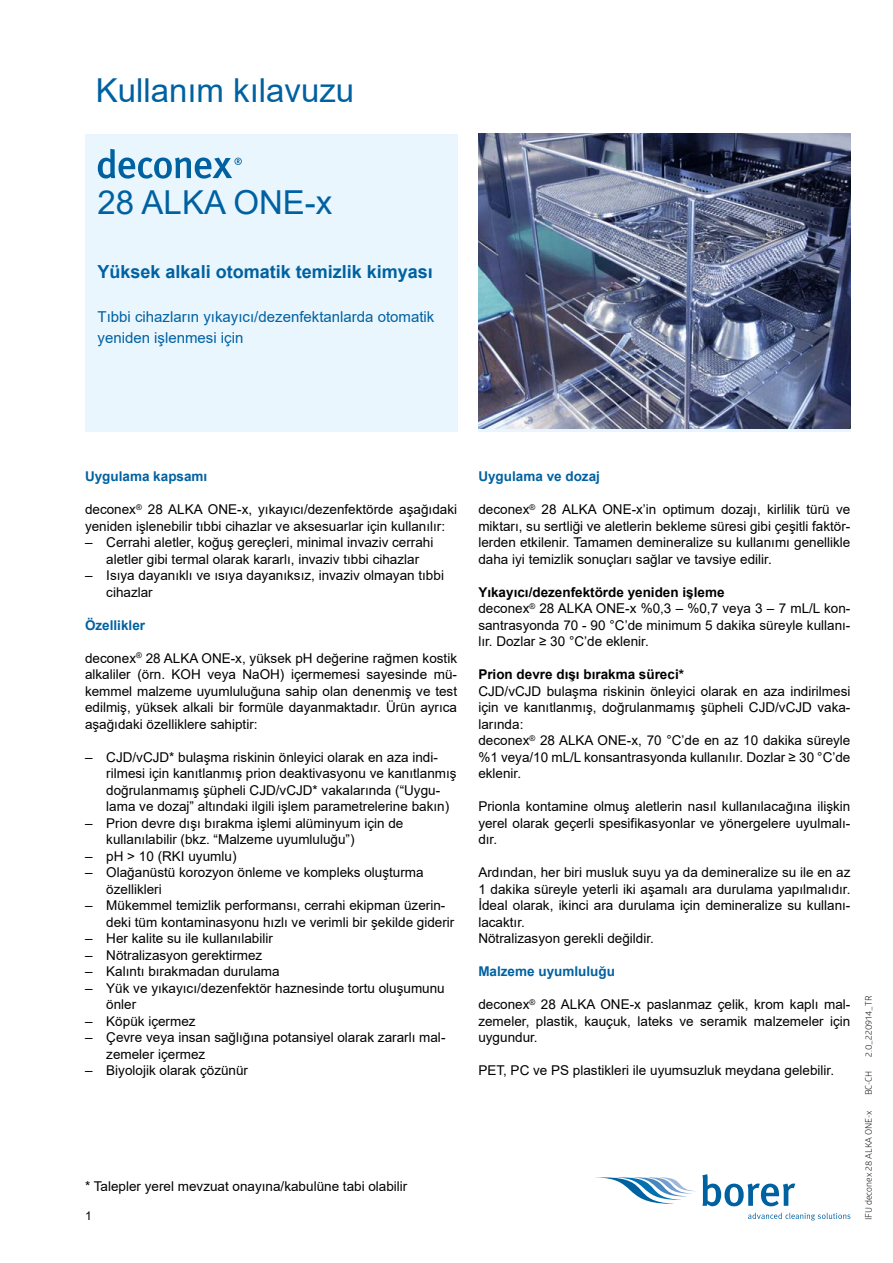
<style>
.page{position:relative;width:893px;height:1263px;background:#fff}
.page>*{position:absolute;margin:0;border:0;box-sizing:border-box;transform-origin:0 0}
.t1{font:33px "Arial";color:#0061a1}
.t2{font:700 18px "Arial";color:#0061a1}
.t3{font:15px/21px "Arial";color:#0061a1}
.t4{font:13.5px/16.5px "Arial";color:#000}
.t5{font:700 13.5px "Arial";color:#0061a1}
.t6{font:700 13.5px "Arial";color:#000}
.t7{font:12px "Arial";color:#000}
.t8{font:9px "Glober";color:#000}
.s1{font-weight:700}
</style>
<div class="page">
<div style="left:85px;top:134px;width:372px;height:298px;background:#eaf6fe"></div>
<svg style="left:98px;top:149px;width:144px;height:30px"></svg>
<svg style="left:595px;top:1174px;width:200px;height:32px"></svg>
<svg style="left:748px;top:1213px;width:102px;height:7px"></svg>
<img style="left:478px;top:134px;width:372px;height:295px">
<h1 class="t1" style="left:96px;top:67px;width:260px">Kullanım kılavuzu</h1>
<h1 class="t1" style="left:98px;top:180px;width:236px">28 ALKA ONE-x</h1>
<h2 class="t2" style="left:98px;top:259px;width:337px">Yüksek alkali otomatik temizlik kimyası</h2>
<p class="t3" style="left:98px;top:306px;width:338px">Tıbbi cihazların yıkayıcı/dezenfektanlarda otomatik yeniden işlenmesi için</p>
<p class="t5" style="left:85px;top:467px;width:124px">Uygulama kapsamı</p>
<p class="t4" style="left:85px;top:501px;width:374px">deconex<sup>®</sup> 28 ALKA ONE-x, yıkayıcı/dezenfektörde aşağıdaki yeniden işlenebilir tıbbi cihazlar ve aksesuarlar için kullanılır:</p>
<p class="t4" style="left:85px;top:534px;width:350px;text-align:center">– Cerrahi aletler, koğuş gereçleri, minimal invaziv cerrahi aletler gibi termal olarak kararlı, invaziv tıbbi cihazlar</p>
<p class="t4" style="left:106px;top:567px;width:339px;text-indent:-21px">– Isıya dayanıklı ve ısıya dayanıksız, invaziv olmayan tıbbi cihazlar</p>
<p class="t5" style="left:85px;top:615px;width:62px">Özellikler</p>
<p class="t4" style="left:85px;top:649px;width:374px;text-align:justify">deconex<sup>®</sup> 28 ALKA ONE-x, yüksek pH değerine rağmen kostik alkaliler (örn. KOH veya NaOH) içermemesi sayesinde mü&shy;kemmel malzeme uyumluluğuna sahip olan denenmiş ve test edilmiş, yüksek alkali bir formüle dayanmaktadır. Ürün ayrıca aşağıdaki özelliklere sahiptir:</p>
<p class="t4" style="left:106px;top:748px;width:352px;text-indent:-21px">– CJD/vCJD* bulaşma riskinin önleyici olarak en aza indi&shy;rilmesi için kanıtlanmış prion deaktivasyonu ve kanıtlanmış doğrulanmamış şüpheli CJD/vCJD* vakalarında (“Uygu&shy;lama ve dozaj” altındaki ilgili işlem parametrelerine bakın)</p>
<p class="t4" style="left:106px;top:814px;width:299px;text-indent:-21px">– Prion devre dışı bırakma işlemi alüminyum için de kullanılabilir (bkz. “Malzeme uyumluluğu”)</p>
<p class="t4" style="left:85px;top:847px;width:153px">– pH &gt; 10 (RKI uyumlu)</p>
<p class="t4" style="left:106px;top:864px;width:319px;text-indent:-21px">– Olağanüstü korozyon önleme ve kompleks oluşturma özellikleri</p>
<p class="t4" style="left:106px;top:897px;width:350px;text-indent:-21px">– Mükemmel temizlik performansı, cerrahi ekipman üzerin&shy;deki tüm kontaminasyonu hızlı ve verimli bir şekilde giderir</p>
<p class="t4" style="left:85px;top:930px;width:189px">– Her kalite su ile kullanılabilir</p>
<p class="t4" style="left:85px;top:946px;width:179px">– Nötralizasyon gerektirmez</p>
<p class="t4" style="left:85px;top:963px;width:196px">– Kalıntı bırakmadan durulama</p>
<p class="t4" style="left:106px;top:979px;width:340px;text-indent:-21px">– Yük ve yıkayıcı/dezenfektör haznesinde tortu oluşumunu önler</p>
<p class="t4" style="left:85px;top:1012px;width:112px">– Köpük içermez</p>
<p class="t4" style="left:106px;top:1029px;width:341px;text-indent:-21px">– Çevre veya insan sağlığına potansiyel olarak zararlı mal&shy;zemeler içermez</p>
<p class="t4" style="left:85px;top:1062px;width:165px">– Biyolojik olarak çözünür</p>
<p class="t4" style="left:85px;top:1177px;width:324px">* Talepler yerel mevzuat onayına/kabulüne tabi olabilir</p>
<p class="t7" style="left:85px;top:1208px;width:8px">1</p>
<p class="t5" style="left:478px;top:467px;width:123px">Uygulama ve dozaj</p>
<p class="t4" style="left:478px;top:501px;width:374px;text-align:justify">deconex<sup>®</sup> 28 ALKA ONE-x’in optimum dozajı, kirlilik türü ve miktarı, su sertliği ve aletlerin bekleme süresi gibi çeşitli faktör&shy;lerden etkilenir. Tamamen demineralize su kullanımı genellikle daha iyi temizlik sonuçları sağlar ve tavsiye edilir.</p>
<p class="t4" style="left:478px;top:583px;width:374px"><span class="s1">Yıkayıcı/dezenfektörde yeniden işleme<br></span>deconex<sup>®</sup> 28 ALKA ONE-x %0,3 – %0,7 veya 3 – 7 mL/L kon&shy;santrasyonda 70 - 90 °C’de minimum 5 dakika süreyle kullanı&shy;lır. Dozlar ≥ 30 °C’de eklenir.</p>
<p class="t6" style="left:478px;top:665px;width:207px">Prion devre dışı bırakma süreci*</p>
<p class="t4" style="left:478px;top:682px;width:374px">CJD/vCJD bulaşma riskinin önleyici olarak en aza indirilmesi için ve kanıtlanmış, doğrulanmamış şüpheli CJD/vCJD vaka&shy;larında:<br>deconex<sup>®</sup> 28 ALKA ONE-x, 70 °C’de en az 10 dakika süreyle %1 veya/10 mL/L konsantrasyonda kullanılır. Dozlar ≥ 30 °C’de eklenir.</p>
<p class="t4" style="left:478px;top:798px;width:374px;text-align:justify">Prionla kontamine olmuş aletlerin nasıl kullanılacağına ilişkin yerel olarak geçerli spesifikasyonlar ve yönergelere uyulmalı&shy;dır.</p>
<p class="t4" style="left:478px;top:864px;width:374px">Ardından, her biri musluk suyu ya da demineralize su ile en az 1 dakika süreyle yeterli iki aşamalı ara durulama yapılmalıdır.<br>İdeal olarak, ikinci ara durulama için demineralize su kullanı&shy;lacaktır.<br>Nötralizasyon gerekli değildir.</p>
<p class="t5" style="left:478px;top:962px;width:138px">Malzeme uyumluluğu</p>
<p class="t4" style="left:478px;top:996px;width:374px;text-align:justify">deconex<sup>®</sup> 28 ALKA ONE-x paslanmaz çelik, krom kaplı mal&shy;zemeler, plastik, kauçuk, lateks ve seramik malzemeler için uygundur.</p>
<p class="t4" style="left:478px;top:1062px;width:357px">PET, PC ve PS plastikleri ile uyumsuzluk meydana gelebilir.</p>
<p class="t8" style="left:862px;top:1057px;width:62px;rotate:-90deg">2.0_220914_TR</p>
<p class="t8" style="left:862px;top:1095px;width:26px;rotate:-90deg">BC-CH</p>
<p class="t8" style="left:862px;top:1220px;width:111px;rotate:-90deg">IFU deconex 28 ALKA ONE-x</p>
</div>
